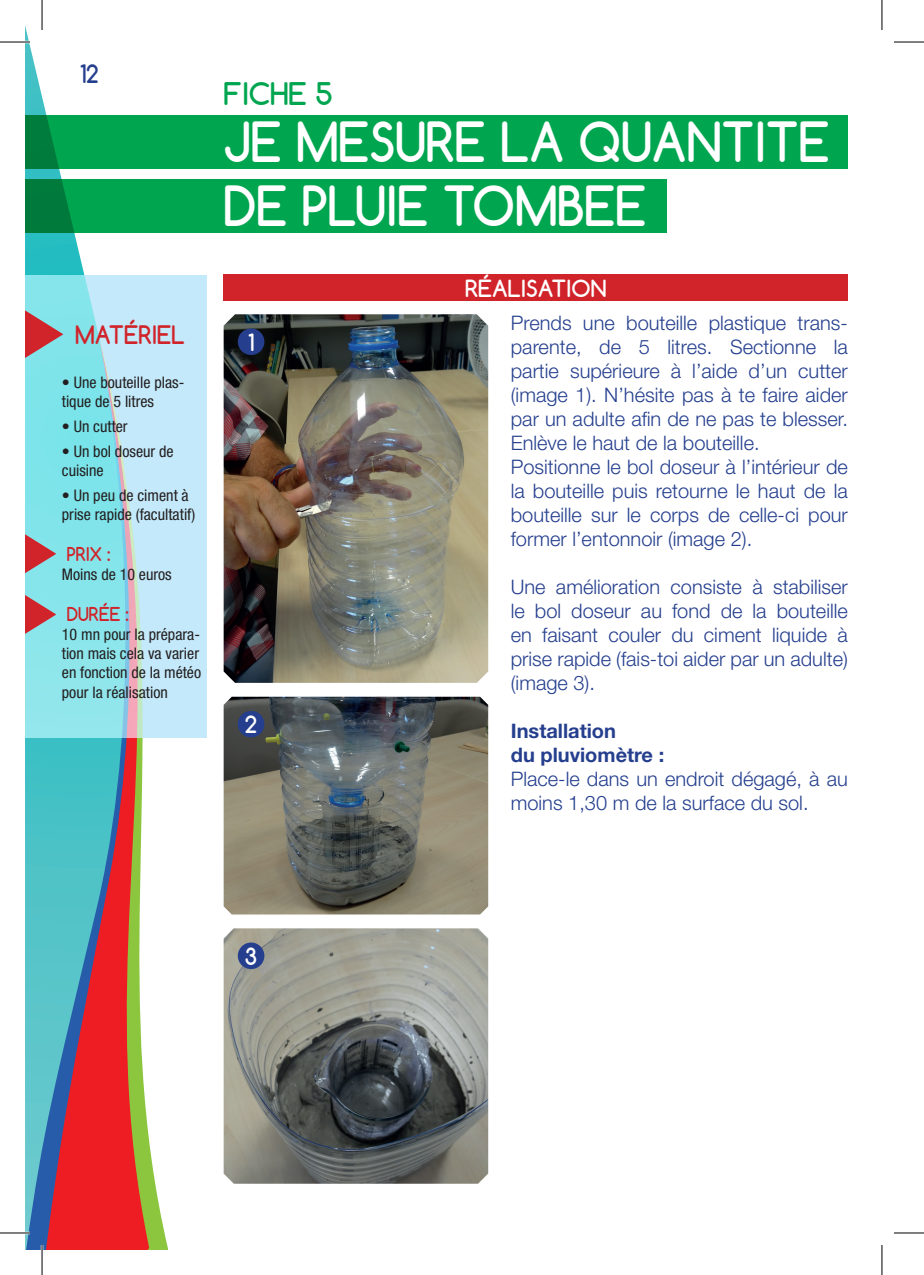
<style>
.page{position:relative;width:924px;height:1275px;background:#fff}
.page>*{position:absolute;margin:0;border:0;box-sizing:border-box;transform-origin:0 0}
.t1{font:700 52px/64px "Comfortaa";color:#fff;scale:.95 1}
.t2{font:700 29.4px "Comfortaa";color:#00a54f}
.t3{font:700 24px "Comfortaa";color:#d1232a;scale:.95 1}
.t4{font:700 24px "Comfortaa";color:#253f8e;scale:.95 1}
.t5{font:700 22.4px "Comfortaa";color:#fff}
.t6{font:700 22.2px "Comfortaa";color:#fff}
.t7{font:300 20px/24px "Helvetica Neue";color:#253f8e}
.t8{font:700 20px/24px "Helvetica Neue";color:#253f8e}
.t9{font:700 18px "Comfortaa";color:#d1232a;scale:.95 1}
.t10{font:condensed 16px/19.2px "Helvetica Neue";color:#231f20}
</style>
<div class="page">
<img style="left:223px;top:314px;width:265px;height:369px">
<img style="left:223px;top:928px;width:265px;height:255px">
<img style="left:223px;top:696px;width:265px;height:218px">
<div style="left:238px;top:328px;width:26px;height:27px;background:#253f8e;border-radius:50%"></div>
<div style="left:238px;top:711px;width:26px;height:26px;background:#253f8e;border-radius:50%"></div>
<div style="left:238px;top:942px;width:26px;height:27px;background:#253f8e;border-radius:50%"></div>
<svg style="left:25px;top:25px;width:123px;height:1225px"></svg>
<svg style="left:26px;top:737px;width:20px;height:513px;background:#50b8c5"></svg>
<svg style="left:46px;top:737px;width:111px;height:513px;background:#a57e79"></svg>
<div style="left:223px;top:274px;width:624px;height:26px;background:#d1232a"></div>
<svg style="left:25px;top:274px;width:181px;height:463px;background:#a5e4f0"></svg>
<svg style="left:25px;top:310px;width:38px;height:48px;background:#a98389"></svg>
<svg style="left:25px;top:534px;width:31px;height:39px"></svg>
<svg style="left:25px;top:595px;width:31px;height:39px"></svg>
<div style="left:25px;top:116px;width:822px;height:53px;background:#00a54f"></div>
<div style="left:25px;top:179px;width:641px;height:53px;background:#00a54f"></div>
<hr style="left:0;top:41px;width:30px;height:2px;background:#fff">
<hr style="left:0;top:1231px;width:30px;height:3px;background:#fff">
<hr style="left:41px;top:0;width:2px;height:30px;background:#fff">
<hr style="left:41px;top:1245px;width:2px;height:30px;background:#fff">
<hr style="left:0;top:42px;width:30px;height:1px;background:#000">
<hr style="left:893px;top:42px;width:30px;height:1px;background:#000">
<hr style="left:0;top:1232px;width:30px;height:1px;background:#000">
<hr style="left:893px;top:1232px;width:30px;height:1px;background:#000">
<hr style="left:42px;top:0;width:1px;height:30px;background:#000">
<hr style="left:42px;top:1245px;width:1px;height:30px;background:#000">
<hr style="left:881px;top:0;width:1px;height:30px;background:#000">
<hr style="left:881px;top:1245px;width:1px;height:30px;background:#000">
<p class="t4" style="left:80px;top:59px;width:21px">12</p>
<p class="t3" style="left:75px;top:319px;width:117px">MATÉRIEL</p>
<p class="t10" style="left:62px;top:372px;width:124px">• Une bouteille plas&shy;tique de 5 litres</p>
<p class="t10" style="left:62px;top:416px;width:67px">• Un cutter</p>
<p class="t10" style="left:62px;top:441px;width:113px">• Un bol doseur de cuisine</p>
<p class="t10" style="left:62px;top:485px;width:135px">• Un peu de ciment à prise rapide (facultatif)</p>
<p class="t9" style="left:67px;top:542px;width:47px">PRIX :</p>
<p class="t10" style="left:62px;top:564px;width:111px">Moins de 10 euros</p>
<p class="t9" style="left:67px;top:602px;width:67px">DURÉE :</p>
<p class="t10" style="left:62px;top:624px;width:141px">10 mn pour la prépara&shy;tion mais cela va varier en fonction de la météo pour la réalisation</p>
<h2 class="t2" style="left:223px;top:75px;width:110px">FICHE 5</h2>
<h1 class="t1" style="left:223px;top:109px;width:639px">JE MESURE LA QUANTITE<br>DE PLUIE TOMBEE</h1>
<p class="t5" style="left:248px;top:328px;width:8px">1</p>
<p class="t5" style="left:245px;top:710px;width:14px">2</p>
<p class="t6" style="left:465px;top:274px;width:143px">RÉALISATION</p>
<p class="t7" style="left:510px;top:310px;width:338px">Prends une bouteille plastique trans&shy;parente, de 5 litres. Sectionne la partie supérieure à l’aide d’un cutter (image 1). N’hésite pas à te faire aider par un adulte afin de ne pas te blesser.<br>Enlève le haut de la bouteille.<br>Positionne le bol doseur à l’intérieur de la bouteille puis retourne le haut de la bouteille sur le corps de celle-ci pour former l’entonnoir (image 2).</p>
<p class="t7" style="left:510px;top:574px;width:338px;text-align:justify">Une amélioration consiste à stabiliser le bol doseur au fond de la bouteille en faisant couler du ciment liquide à prise rapide (fais-toi aider par un adulte) (image 3).</p>
<p class="t8" style="left:510px;top:718px;width:155px">Installation<br>du pluviomètre :</p>
<p class="t7" style="left:510px;top:766px;width:338px">Place-le dans un endroit dégagé, à au moins 1,30 m de la surface du sol.</p>
<p class="t5" style="left:245px;top:942px;width:14px">3</p>
</div>
